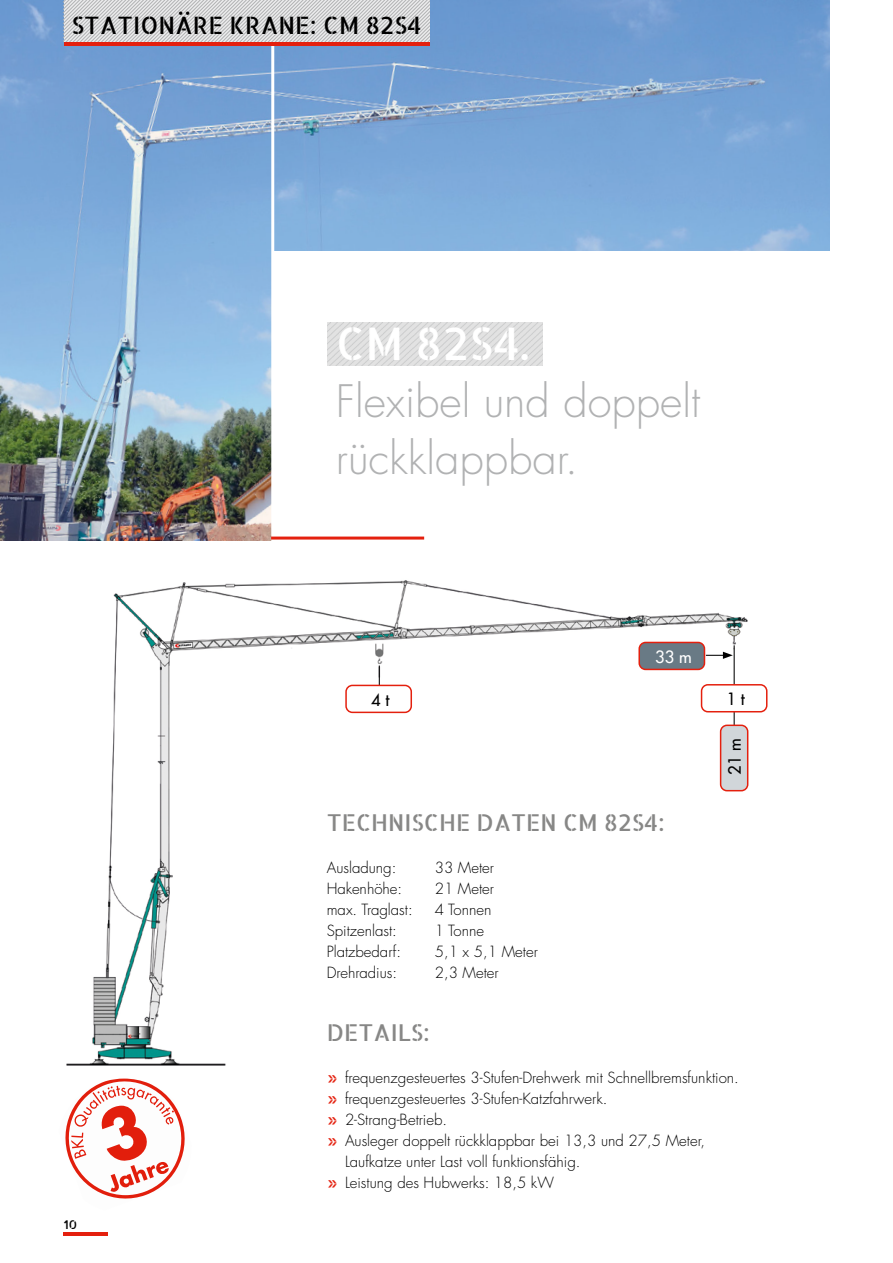
<style>
.page{position:relative;width:893px;height:1263px;background:#fff}
.page>*{position:absolute;margin:0;border:0;box-sizing:border-box;transform-origin:0 0}
.t1{font:45px "Allerta Stencil";color:#fff}
.t2{font:300 43.5px/57px "Futura LT Pro";color:#b1b2b3}
.t3{font:24px "Allerta Stencil";color:#000}
.t4{font:23.25px "Allerta Stencil";color:#878786}
.t5{font:500 16.5px "Futura LT Pro";color:#000}
.t6{font:500 16.5px "Futura LT Pro";color:#fff}
.t7{font:300 15px/21px "Futura LT Pro";color:#000}
.t8{font:12px "Allerta Stencil";color:#000}
.s1{font-family:"Allerta Stencil";font-weight:400;color:#e4200e}
</style>
<div class="page">
<img style="left:0;top:0;width:829px;height:540px">
<img style="left:66px;top:580px;width:702px;height:486px">
<div style="left:272px;top:251px;width:610px;height:310px;background:#fff"></div>
<hr style="left:271px;top:0;width:3px;height:555px;background:#fff">
<div style="left:639px;top:642px;width:65px;height:27px;background:#697a85;border-radius:6px"></div>
<div style="left:638px;top:642px;width:67px;height:28px;border:2px solid #e4200e;border-radius:6px"></div>
<svg style="left:379px;top:665px;width:1px;height:20px"></svg>
<div style="left:346px;top:685px;width:65px;height:27px;background:#fff;border-radius:6px"></div>
<div style="left:345px;top:685px;width:67px;height:28px;border:2px solid #e4200e;border-radius:6px"></div>
<hr style="left:734px;top:645px;width:1px;height:98px;background:#000">
<div style="left:721px;top:725px;width:27px;height:66px;background:#d1d6da;border-radius:6px"></div>
<div style="left:720px;top:724px;width:28px;height:67px;border:2px solid #e4200e;border-radius:6px"></div>
<div style="left:701px;top:685px;width:66px;height:27px;background:#fff;border-radius:6px"></div>
<div style="left:701px;top:684px;width:66px;height:28px;border:2px solid #e4200e;border-radius:6px"></div>
<hr style="left:271px;top:536px;width:153px;height:3px;background:#e4200e">
<img style="left:327px;top:323px;width:215px;height:42px">
<svg style="left:706px;top:652px;width:27px;height:7px"></svg>
<svg style="left:64px;top:0;width:366px;height:44px;background:#d4d0d0"></svg>
<hr style="left:64px;top:43px;width:365px;height:3px;background:#e4200e">
<img style="left:65px;top:1078px;width:120px;height:121px">
<img style="left:89px;top:1086px;width:70px;height:23px">
<img style="left:101px;top:1106px;width:68px;height:86px">
<hr style="left:64px;top:1232px;width:44px;height:3px;background:#e4200e">
<p class="t3" style="left:72px;top:10px;width:351px">STATIONÄRE KRANE: CM 82S4</p>
<p class="t1" style="left:336px;top:314px;width:195px">CM 82S4.</p>
<p class="t2" style="left:336px;top:373px;width:366px">Flexibel und doppelt rückklappbar.</p>
<p class="t5" style="left:371px;top:687px;width:20px">4 t</p>
<p class="t6" style="left:655px;top:644px;width:38px">33 m</p>
<p class="t4" style="left:327px;top:807px;width:340px">TECHNISCHE DATEN CM 82S4:</p>
<p class="t7" style="left:327px;top:857px;width:71px">Ausladung:</p>
<p class="t7" style="left:435px;top:857px;width:61px">33 Meter</p>
<p class="t7" style="left:327px;top:878px;width:77px">Hakenhöhe:</p>
<p class="t7" style="left:435px;top:878px;width:61px">21 Meter</p>
<p class="t7" style="left:327px;top:899px;width:88px">max. Traglast:</p>
<p class="t7" style="left:435px;top:899px;width:58px">4 Tonnen</p>
<p class="t7" style="left:327px;top:920px;width:72px">Spitzenlast:</p>
<p class="t7" style="left:435px;top:920px;width:51px">1 Tonne</p>
<p class="t7" style="left:327px;top:941px;width:76px">Platzbedarf:</p>
<p class="t7" style="left:435px;top:941px;width:105px">5,1 x 5,1 Meter</p>
<p class="t7" style="left:327px;top:962px;width:72px">Drehradius:</p>
<p class="t7" style="left:435px;top:962px;width:65px">2,3 Meter</p>
<p class="t5" style="left:727px;top:687px;width:20px">1 t</p>
<p class="t5" style="left:723px;top:775px;width:38px;rotate:-90deg">21 m</p>
<p class="t8" style="left:64px;top:1217px;width:15px">10</p>
<p class="t4" style="left:327px;top:1017px;width:105px">DETAILS:</p>
<p class="t7" style="left:327px;top:1067px;width:413px"><span class="s1">»</span> frequenzgesteuertes 3-Stufen-Drehwerk mit Schnellbremsfunktion.</p>
<p class="t7" style="left:327px;top:1088px;width:282px"><span class="s1">»</span> frequenzgesteuertes 3-Stufen-Katzfahrwerk.</p>
<p class="t7" style="left:327px;top:1109px;width:121px"><span class="s1">»</span> 2-Strang-Betrieb.</p>
<p class="t7" style="left:345px;top:1130px;width:361px;text-indent:-18px"><span class="s1">»</span> Ausleger doppelt rückklappbar bei 13,3 und 27,5 Meter,<br>Laufkatze unter Last voll funktionsfähig.</p>
<p class="t7" style="left:327px;top:1172px;width:228px"><span class="s1">»</span> Leistung des Hubwerks: 18,5 kW</p>
</div>
